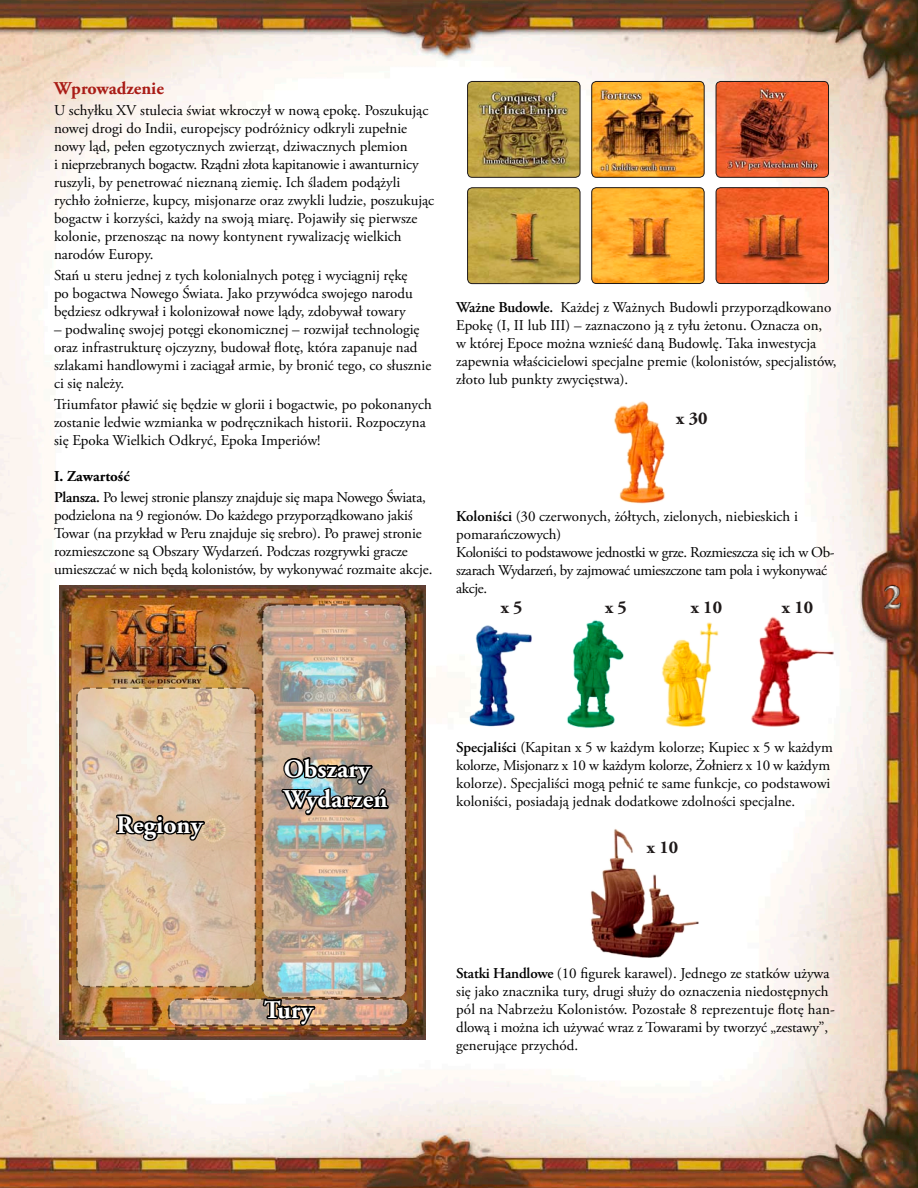
<style>
.page{position:relative;width:918px;height:1188px;background:#fff}
.page>*{position:absolute;margin:0;border:0;box-sizing:border-box;transform-origin:0 0}
.t1{font:700 25.5px/30.6px "Adobe Garamond Pro";color:#fff}
.t2{font:700 18px "Adobe Garamond Pro";color:#1e1919}
.t3{font:700 18px "Adobe Garamond Pro";color:#a91c16}
.t4{font:15px/18px "Adobe Garamond Pro";color:#000}
.t5{font:15px/18px "Adobe Garamond Pro";letter-spacing:-.025em;color:#000}
.t6{font:15px/21px "Adobe Garamond Pro";letter-spacing:-.02em;color:#000}
.s1{font-weight:700}
.s2{font-weight:600}
</style>
<div class="page">
<img style="left:0;top:0;width:918px;height:1188px">
<img style="left:865px;top:576px;width:53px;height:44px">
<img style="left:59px;top:586px;width:366px;height:453px">
<svg style="left:75px;top:687px;width:182px;height:301px;background:#dbbfa0"></svg>
<img style="left:261px;top:603px;width:146px;height:394px">
<img style="left:468px;top:188px;width:112px;height:96px;border-radius:5px">
<div style="left:467px;top:187px;width:114px;height:97px;border:1px solid #1e1919;border-radius:5px"></div>
<img style="left:468px;top:81px;width:112px;height:96px;border-radius:5px">
<div style="left:467px;top:81px;width:114px;height:97px;border:1px solid #1e1919;border-radius:5px"></div>
<img style="left:592px;top:81px;width:112px;height:96px;border-radius:5px">
<div style="left:591px;top:81px;width:114px;height:97px;border:1px solid #1e1919;border-radius:5px"></div>
<img style="left:592px;top:188px;width:112px;height:96px;border-radius:5px">
<div style="left:591px;top:187px;width:114px;height:97px;border:1px solid #1e1919;border-radius:5px"></div>
<img style="left:716px;top:81px;width:113px;height:96px;border-radius:5px">
<div style="left:716px;top:81px;width:113px;height:97px;border:1px solid #1e1919;border-radius:5px"></div>
<img style="left:716px;top:188px;width:113px;height:96px;border-radius:5px">
<div style="left:716px;top:187px;width:113px;height:97px;border:1px solid #1e1919;border-radius:5px"></div>
<img style="left:610px;top:394px;width:64px;height:114px">
<img style="left:464px;top:621px;width:71px;height:108px">
<img style="left:564px;top:617px;width:63px;height:112px">
<img style="left:658px;top:619px;width:64px;height:110px">
<img style="left:748px;top:614px;width:89px;height:115px">
<img style="left:586px;top:826px;width:116px;height:135px">
<svg style="left:114px;top:812px;width:93px;height:31px;background:#7b6c5b"></svg>
<img style="left:281px;top:756px;width:108px;height:61px">
<img style="left:167px;top:997px;width:243px;height:30px">
<p class="t3" style="left:54px;top:78px;width:112px">Wprowadzenie</p>
<p class="t4" style="left:54px;top:102px;width:382px">U schyłku XV stulecia świat wkroczył w nową epokę. Poszukując nowej drogi do Indii, europejscy podróżnicy odkryli zupełnie nowy ląd, pełen egzotycznych zwierząt, dziwacznych plemion<br>i nieprzebranych bogactw. Rządni złota kapitanowie i awanturnicy ruszyli, by penetrować nieznaną ziemię. Ich śladem podążyli rychło żołnierze, kupcy, misjonarze oraz zwykli ludzie, poszukując bogactw i korzyści, każdy na swoją miarę. Pojawiły się pierwsze kolonie, przenosząc na nowy kontynent rywalizację wielkich narodów Europy.</p>
<p class="t4" style="left:54px;top:267px;width:360px">Stań u steru jednej z tych kolonialnych potęg i wyciągnij rękę po bogactwa Nowego Świata. Jako przywódca swojego narodu będziesz odkrywał i kolonizował nowe lądy, zdobywał towary</p>
<p class="t4" style="left:54px;top:321px;width:379px">– podwalinę swojej potęgi ekonomicznej – rozwijał technologię oraz infrastrukturę ojczyzny, budował flotę, która zapanuje nad szlakami handlowymi i zaciągał armie, by bronić tego, co słusznie ci się należy.</p>
<p class="t4" style="left:54px;top:396px;width:379px">Triumfator pławić się będzie w glorii i bogactwie, po pokonanych zostanie ledwie wzmianka w podręcznikach historii. Rozpoczyna się Epoka Wielkich Odkryć, Epoka Imperiów!</p>
<p class="t6" style="left:54px;top:466px;width:373px"><span class="s1">I. Zawartość<br></span><span class="s2">Plansza.</span> Po lewej stronie planszy znajduje się mapa Nowego Świata,</p>
<p class="t4" style="left:54px;top:507px;width:380px">podzielona na 9 regionów. Do każdego przyporządkowano jakiś Towar (na przykład w Peru znajduje się srebro). Po prawej stronie rozmieszczone są Obszary Wydarzeń. Podczas rozgrywki gracze umieszczać w nich będą kolonistów, by wykonywać rozmaite akcje.</p>
<p class="t4" style="left:456px;top:299px;width:382px"><span class="s2">Ważne Budowle.</span> Każdej z Ważnych Budowli przyporządkowano Epokę (I, II lub III) – zaznaczono ją z tyłu żetonu. Oznacza on,<br>w której Epoce można wznieść daną Budowlę. Taka inwestycja zapewnia właścicielowi specjalne premie (kolonistów, specjalistów, złoto lub punkty zwycięstwa).</p>
<p class="t2" style="left:676px;top:408px;width:33px">x 30</p>
<p class="t5" style="left:456px;top:508px;width:380px"><span class="s2">Koloniści</span> (30 czerwonych, żółtych, zielonych, niebieskich i pomarańczowych)<br>Koloniści to podstawowe jednostki w grze. Rozmieszcza się ich w Ob&shy;szarach Wydarzeń, by zajmować umieszczone tam pola i wykonywać akcje.</p>
<p class="t2" style="left:501px;top:597px;width:23px">x 5</p>
<p class="t2" style="left:605px;top:597px;width:23px">x 5</p>
<p class="t2" style="left:691px;top:597px;width:33px">x 10</p>
<p class="t2" style="left:782px;top:597px;width:33px">x 10</p>
<h1 class="t1" style="left:117px;top:810px;width:87px">Regiony</h1>
<h1 class="t1" style="left:284px;top:754px;width:105px">Obszary<br>Wydarzeń</h1>
<h1 class="t1" style="left:264px;top:995px;width:51px">Tury</h1>
<p class="t4" style="left:456px;top:739px;width:378px"><span class="s2">Specjaliści</span> (Kapitan x 5 w każdym kolorze; Kupiec x 5 w każdym kolorze, Misjonarz x 10 w każdym kolorze, Żołnierz x 10 w każdym kolorze). Specjaliści mogą pełnić te same funkcje, co podstawowi koloniści, posiadają jednak dodatkowe zdolności specjalne.</p>
<p class="t2" style="left:647px;top:836px;width:33px">x 10</p>
<p class="t4" style="left:456px;top:965px;width:380px"><span class="s2">Statki Handlowe</span> (10 figurek karawel). Jednego ze statków używa się jako znacznika tury, drugi służy do oznaczenia niedostępnych pól na Nabrzeżu Kolonistów. Pozostałe 8 reprezentuje flotę han&shy;dlową i można ich używać wraz z Towarami by tworzyć „zestawy”, generujące przychód.</p>
</div>
